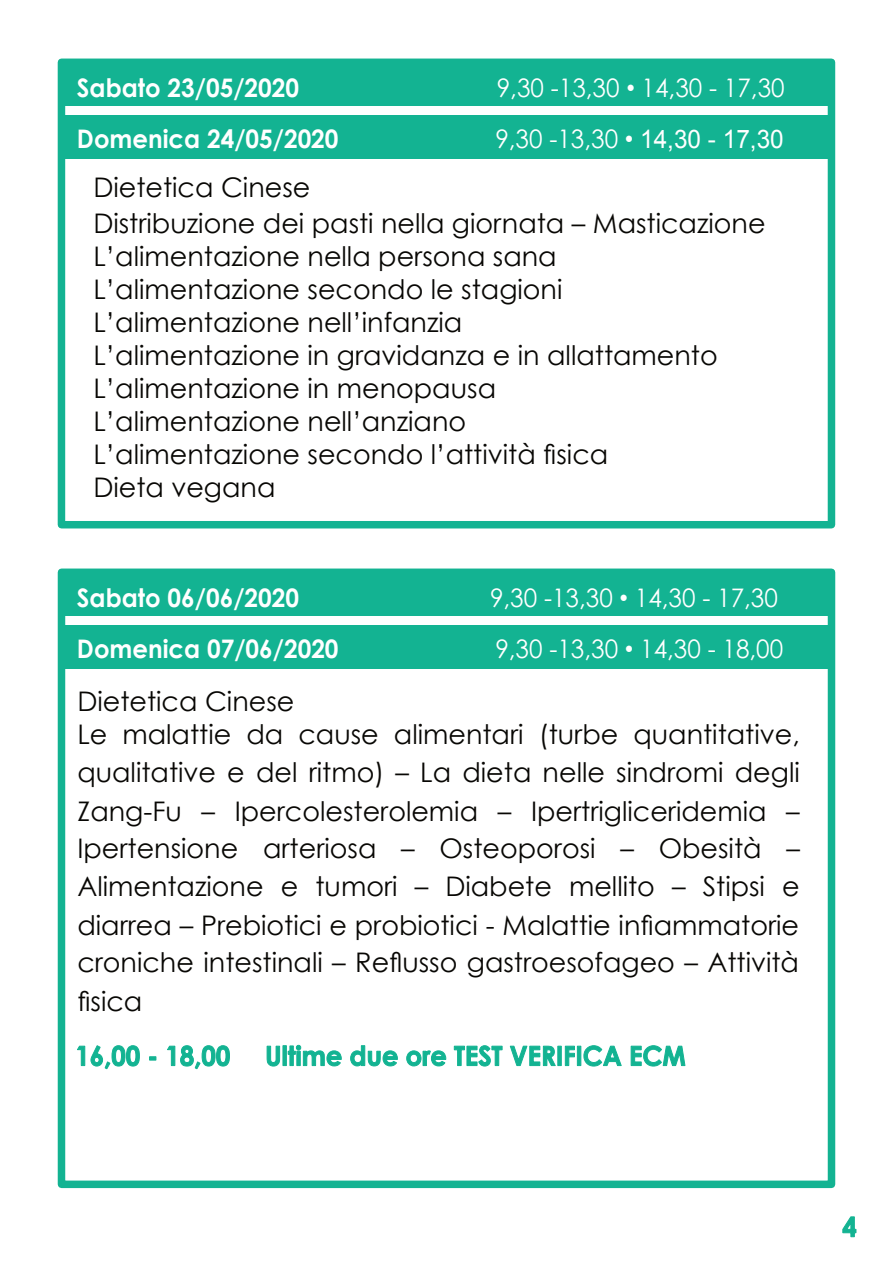
<style>
.page{position:relative;width:893px;height:1263px;background:#fff}
.page>*{position:absolute;margin:0;border:0;box-sizing:border-box;transform-origin:0 0}
.t1{font:27px/33px "Century Gothic";color:#080704}
.t2{font:700 25.5px "Century Gothic";color:#fff;scale:.95 1}
.t3{font:25.5px "Century Gothic";color:#fff;scale:.95 1}
.t4{font:25.5px "Arial";color:#fff;scale:.95 1}
.s1{font-family:"Arial"}
.s2{font-family:"Century Gothic"}
</style>
<div class="page">
<div style="left:61px;top:62px;width:770px;height:44px;background:#13b392"></div>
<div style="left:61px;top:115px;width:770px;height:43px;background:#13b392"></div>
<div style="left:58px;top:59px;width:777px;height:469px;border:8px solid #13b392"></div>
<div style="left:61px;top:572px;width:770px;height:44px;background:#13b392"></div>
<div style="left:61px;top:625px;width:770px;height:43px;background:#13b392"></div>
<svg style="left:77px;top:1046px;width:8px;height:20px"></svg>
<svg style="left:91px;top:1045px;width:49px;height:24px"></svg>
<svg style="left:149px;top:1056px;width:7px;height:4px"></svg>
<svg style="left:167px;top:1045px;width:63px;height:24px"></svg>
<div style="left:58px;top:568px;width:777px;height:620px;border:8px solid #13b392"></div>
<svg style="left:267px;top:1046px;width:13px;height:20px"></svg>
<svg style="left:283px;top:1045px;width:4px;height:21px"></svg>
<svg style="left:288px;top:1045px;width:54px;height:21px"></svg>
<svg style="left:350px;top:1045px;width:48px;height:21px"></svg>
<svg style="left:406px;top:1050px;width:40px;height:16px"></svg>
<svg style="left:454px;top:1045px;width:48px;height:21px"></svg>
<svg style="left:510px;top:1046px;width:46px;height:20px"></svg>
<hr style="left:558px;top:1046px;width:3px;height:20px;background:#13b392">
<svg style="left:565px;top:1046px;width:10px;height:20px"></svg>
<hr style="left:577px;top:1046px;width:4px;height:20px;background:#13b392">
<svg style="left:583px;top:1045px;width:39px;height:21px"></svg>
<svg style="left:631px;top:1045px;width:54px;height:21px"></svg>
<svg style="left:842px;top:1216px;width:14px;height:21px"></svg>
<p class="t2" style="left:77px;top:78px;width:235px">Sabato 23/05/2020</p>
<p class="t3" style="left:497px;top:78px;width:305px">9,30 -13,30 <span class="s1">•</span> 14,30 - 17,30</p>
<p class="t2" style="left:77px;top:129px;width:277px">Domenica 24/05/2020</p>
<p class="t4" style="left:495px;top:129px;width:305px"><span class="s2">9,30 -13,30</span> • 14,30 - 17,30</p>
<p class="t1" style="left:93px;top:172px;width:674px;line-height:36px">Dietetica Cinese<br>Distribuzione dei pasti nella giornata – Masticazione</p>
<p class="t1" style="left:93px;top:242px;width:626px">L’alimentazione nella persona sana L’alimentazione secondo le stagioni L’alimentazione nell’infanzia<br>L’alimentazione in gravidanza e in allattamento L’alimentazione in menopausa<br>L’alimentazione nell’anziano<br>L’alimentazione secondo l’attività fisica<br>Dieta vegana</p>
<p class="t2" style="left:77px;top:588px;width:235px">Sabato 06/06/2020</p>
<p class="t3" style="left:490px;top:588px;width:305px">9,30 -13,30 <span class="s1">•</span> 14,30 - 17,30</p>
<p class="t2" style="left:77px;top:639px;width:277px">Domenica 07/06/2020</p>
<p class="t3" style="left:495px;top:639px;width:305px">9,30 -13,30 <span class="s1">•</span> 14,30 - 18,00</p>
<p class="t1" style="left:77px;top:687px;width:724px">Dietetica Cinese<br>Le malattie da cause alimentari (turbe quantitative,</p>
<p class="t1" style="left:77px;top:755px;width:724px;line-height:38.2px;text-align:justify">qualitative e del ritmo) – La dieta nelle sindromi degli Zang-Fu – Ipercolesterolemia – Ipertrigliceridemia – Ipertensione arteriosa – Osteoporosi – Obesità – Alimentazione e tumori – Diabete mellito – Stipsi e diarrea – Prebiotici e probiotici - Malattie infiammatorie croniche intestinali – Reflusso gastroesofageo – Attività fisica</p>
</div>
